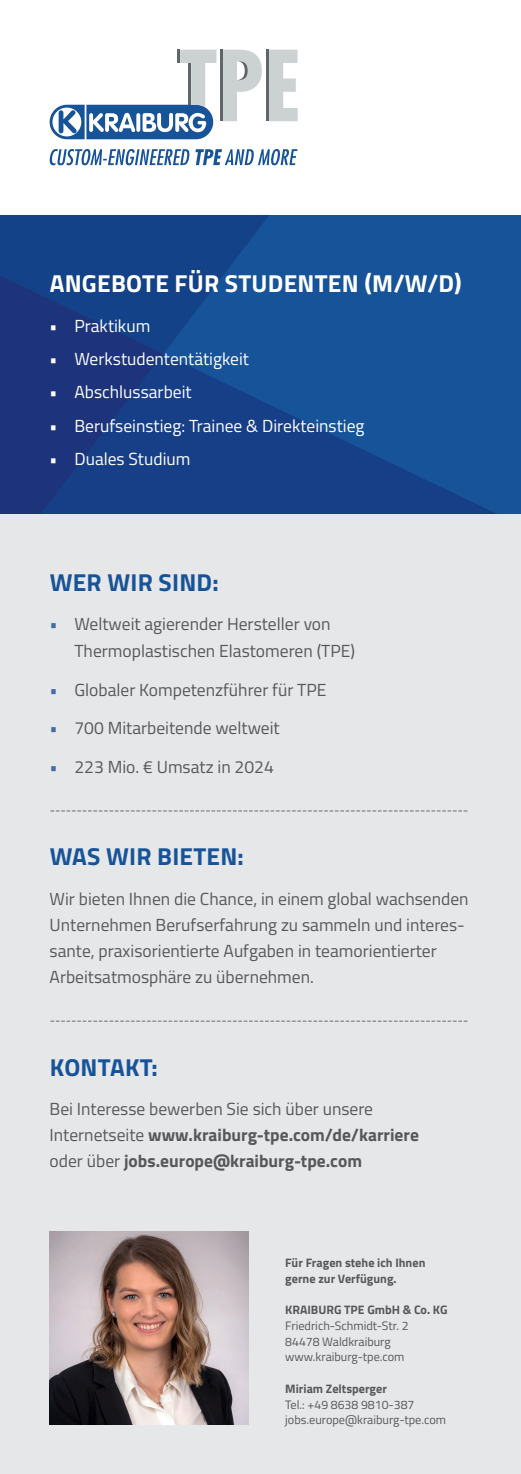
<style>
.page{position:relative;width:521px;height:1474px;background:#fff}
.page>*{position:absolute;margin:0;border:0;box-sizing:border-box;transform-origin:0 0}
.t1{font:700 24.5px "Titillium Web";letter-spacing:.01em;color:#165398}
.t2{font:700 24.5px "Titillium Web";letter-spacing:.01em;color:#fff}
.t3{font:17.5px/26.2px "Titillium Web";color:#57585a}
.t4{font:700 17.5px/26.2px "Titillium Web";color:#57585a}
.t5{font:17.5px "Titillium Web";color:#fff}
.t6{font:12.25px/15.8px "Titillium Web";color:#57585a}
.t7{font:700 12.25px/15.8px "Titillium Web";color:#57585a}
.s1{font-weight:700}
.s2{color:#446aa9}
.s3{font-weight:400}
</style>
<div class="page">
<div style="left:0;top:414px;width:521px;height:1059px;background:#e6e7e9"></div>
<div style="left:0;top:215px;width:521px;height:298px;background:#165398"></div>
<svg style="left:163px;top:354px;width:331px;height:159px;fill:#163f87"></svg>
<svg style="left:163px;top:215px;width:106px;height:139px;fill:#14458a"></svg>
<svg style="left:0;top:215px;width:163px;height:298px;background:#183a82"></svg>
<img style="left:50px;top:1231px;width:198px;height:193px">
<svg style="left:50px;top:810px;width:417px;height:1px"></svg>
<svg style="left:50px;top:1020px;width:417px;height:1px"></svg>
<svg style="left:269px;top:50px;width:29px;height:71px"></svg>
<svg style="left:223px;top:50px;width:39px;height:71px"></svg>
<hr style="left:220px;top:50px;width:3px;height:71px;background:#616469">
<hr style="left:266px;top:50px;width:3px;height:71px;background:#616469">
<svg style="left:50px;top:149px;width:247px;height:16px"></svg>
<svg style="left:50px;top:50px;width:166px;height:89px"></svg>
<h1 class="t2" style="left:50px;top:265px;width:413px">ANGEBOTE FÜR STUDENTEN (M/W/D)</h1>
<p class="t5" style="left:50px;top:313px;width:102px"><span class="s1">•</span> Praktikum</p>
<p class="t5" style="left:50px;top:346px;width:201px"><span class="s1">•</span> Werkstudententätigkeit</p>
<p class="t5" style="left:50px;top:379px;width:144px"><span class="s1">•</span> Abschlussarbeit</p>
<p class="t5" style="left:50px;top:412px;width:316px"><span class="s1">•</span> Berufseinstieg: Trainee &amp; Direkteinstieg</p>
<p class="t5" style="left:50px;top:446px;width:142px"><span class="s1">•</span> Duales Studium</p>
<h1 class="t1" style="left:50px;top:563px;width:170px">WER WIR SIND:</h1>
<p class="t3" style="left:74px;top:610px;width:282px;text-indent:-25px"><span class="s2">•</span> Weltweit agierender Hersteller von<br>Thermoplastischen Elastomeren (TPE)</p>
<p class="t3" style="left:50px;top:675px;width:278px"><span class="s2">•</span> Globaler Kompetenzführer für TPE</p>
<p class="t3" style="left:50px;top:714px;width:232px"><span class="s2">•</span> 700 Mitarbeitende weltweit</p>
<p class="t3" style="left:50px;top:753px;width:226px"><span class="s2">•</span> 223 Mio. € Umsatz in 2024</p>
<h1 class="t1" style="left:50px;top:838px;width:196px">WAS WIR BIETEN:</h1>
<p class="t3" style="left:50px;top:884px;width:420px">Wir bieten Ihnen die Chance, in einem global wachsenden Unternehmen Berufserfahrung zu sammeln und interes&shy;sante, praxisorientierte Aufgaben in teamorientierter Arbeitsatmosphäre zu übernehmen.</p>
<h1 class="t1" style="left:50px;top:1048px;width:110px">KONTAKT:</h1>
<p class="t4" style="left:50px;top:1094px;width:371px"><span class="s3">Bei Interesse bewerben Sie sich über unsere<br>Internetseite</span> www.kraiburg-tpe.com/de/karriere <span class="s3">oder über</span> jobs.europe@kraiburg-tpe.com</p>
<p class="t7" style="left:285px;top:1253px;width:142px">Für Fragen stehe ich Ihnen gerne zur Verfügung.</p>
<p class="t7" style="left:285px;top:1301px;width:164px">KRAIBURG TPE GmbH &amp; Co. KG</p>
<p class="t6" style="left:285px;top:1316px;width:125px">Friedrich-Schmidt-Str. 2<br>84478 Waldkraiburg www.kraiburg-tpe.com</p>
<p class="t7" style="left:285px;top:1379px;width:103px">Miriam Zeltsperger</p>
<p class="t6" style="left:285px;top:1395px;width:162px">Tel.: +49 8638 9810-387 jobs.europe@kraiburg-tpe.com</p>
</div>
